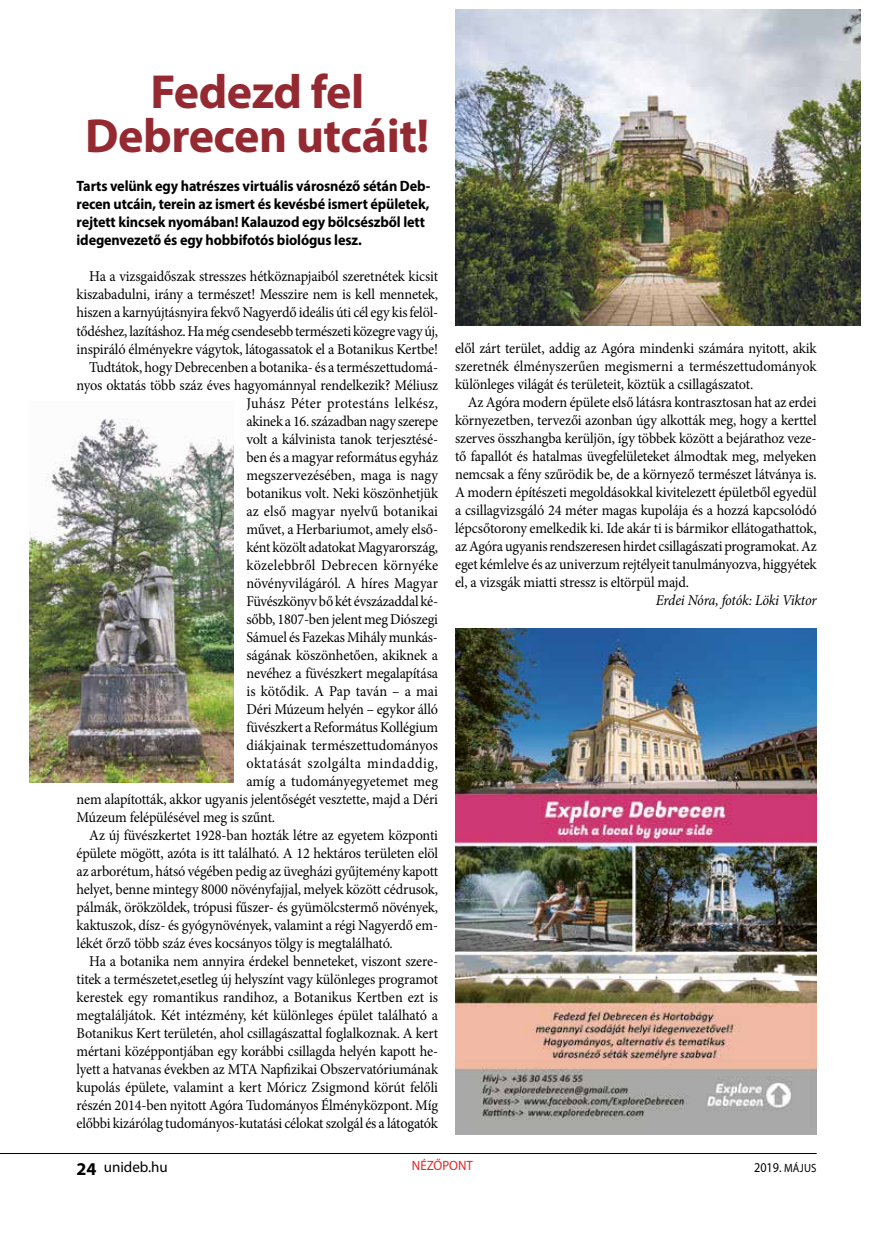
<style>
.page{position:relative;width:872px;height:1234px;background:#fff}
.page>*{position:absolute;margin:0;border:0;box-sizing:border-box;transform-origin:0 0}
.t1{font:700 48px/43.5px "Myriad Pro";letter-spacing:-.01em;color:#942931;text-align:center}
.t2{font:15px/18px "Minion Pro";letter-spacing:-.01em;color:#000;text-align:justify;scale:.95 1}
.t3{font:700 15px/18px "Myriad Pro";letter-spacing:-.01em;color:#000;scale:.95 1}
.t4{font:15px "Minion Pro";letter-spacing:.025em;color:#000;scale:.95 1}
.t5{font:15px "Minion Pro";letter-spacing:.04em;color:#000;scale:.95 1}
.t6{font:15px "Minion Pro";letter-spacing:.02em;color:#000;scale:.95 1}
.t7{font:italic 15px "Minion Pro";letter-spacing:-.02em;color:#000;scale:.95 1}
.t8{font:15px "Myriad Pro";color:#000}
.t9{font:13.5px "Myriad Pro";color:#000;scale:.9 1}
.t10{font:13.5px "Myriad Pro";color:#df2625;scale:.95 1}
.s1{font-weight:700;font-size:18px}
.s2{font-size:12px}
</style>
<div class="page">
<hr style="left:0;top:1152px;width:816px;height:1px;background:#000">
<img style="left:455px;top:628px;width:361px;height:506px">
<img style="left:455px;top:9px;width:405px;height:316px">
<img style="left:30px;top:419px;width:204px;height:362px">
<h1 class="t1" style="left:85px;top:69px;width:345px">Fedezd fel<br>Debrecen utcáit!</h1>
<p class="t3" style="left:77px;top:177px;width:374px">Tarts velünk egy hatrészes virtuális városnéző sétán Deb&shy;recen utcáin, terein az ismert és kevésbé ismert épületek, rejtett kincsek nyomában! Kalauzod egy bölcsészből lett idegenvezető és egy hobbifotós biológus lesz.</p>
<p class="t2" style="left:89px;top:268px;width:369px">Ha a vizsgaidőszak stresszes hétköznapjaiból szeretnétek kicsit</p>
<p class="t2" style="left:77px;top:286px;width:382px">kiszabadulni, irány a természet! Messzire nem is kell mennetek,</p>
<p class="t2" style="left:77px;top:304px;width:382px">hiszen a karnyújtásnyira fekvő Nagyerdő ideális úti cél egy kis felöl-</p>
<p class="t2" style="left:77px;top:322px;width:382px">tődéshez, lazításhoz. Ha még csendesebb természeti közegre vagy új,</p>
<p class="t2" style="left:77px;top:340px;width:382px">inspiráló élményekre vágytok, látogassatok el a Botanikus Kertbe!</p>
<p class="t2" style="left:89px;top:358px;width:368px">Tudtátok, hogy Debrecenben a botanika- és a természettudomá-</p>
<p class="t2" style="left:77px;top:376px;width:382px">nyos oktatás több száz éves hagyománnyal rendelkezik? Méliusz</p>
<p class="t4" style="left:246px;top:392px;width:203px">Juhász Péter protestáns lelkész,</p>
<p class="t2" style="left:246px;top:412px;width:203px">akinek a 16. században nagy szerepe</p>
<p class="t2" style="left:246px;top:430px;width:203px">volt a kálvinista tanok terjesztésé-</p>
<p class="t2" style="left:246px;top:448px;width:203px">ben és a magyar református egyház</p>
<p class="t2" style="left:246px;top:466px;width:203px">megszervezésében, maga is nagy</p>
<p class="t2" style="left:246px;top:484px;width:203px">botanikus volt. Neki köszönhetjük</p>
<p class="t2" style="left:246px;top:502px;width:203px">az első magyar nyelvű botanikai</p>
<p class="t2" style="left:246px;top:520px;width:203px">művet, a Herbariumot, amely első-</p>
<p class="t2" style="left:246px;top:538px;width:203px">ként közölt adatokat Magyarország,</p>
<p class="t6" style="left:246px;top:554px;width:203px">közelebbről Debrecen környéke</p>
<p class="t2" style="left:246px;top:574px;width:203px">növényvilágáról. A híres Magyar</p>
<p class="t2" style="left:246px;top:592px;width:203px">Füvészkönyv bő két évszázaddal ké-</p>
<p class="t2" style="left:246px;top:610px;width:203px">sőbb, 1807-ben jelent meg Diószegi</p>
<p class="t2" style="left:246px;top:628px;width:203px">Sámuel és Fazekas Mihály munkás-</p>
<p class="t2" style="left:246px;top:646px;width:203px">ságának köszönhetően, akiknek a</p>
<p class="t2" style="left:246px;top:664px;width:203px">nevéhez a füvészkert megalapítása</p>
<p class="t2" style="left:246px;top:682px;width:203px">is kötődik. A Pap taván – a mai</p>
<p class="t2" style="left:246px;top:700px;width:203px">Déri Múzeum helyén – egykor álló</p>
<p class="t2" style="left:246px;top:718px;width:203px">füvészkert a Református Kollégium</p>
<p class="t2" style="left:246px;top:736px;width:203px">diákjainak természettudományos</p>
<p class="t5" style="left:246px;top:752px;width:203px">oktatását szolgálta mindaddig,</p>
<p class="t2" style="left:246px;top:772px;width:203px">amíg a tudományegyetemet meg</p>
<p class="t2" style="left:77px;top:790px;width:382px">nem alapították, akkor ugyanis jelentőségét vesztette, majd a Déri</p>
<p class="t2" style="left:77px;top:808px;width:210px">Múzeum felépülésével meg is szűnt.</p>
<p class="t2" style="left:89px;top:826px;width:369px">Az új füvészkertet 1928-ban hozták létre az egyetem központi</p>
<p class="t2" style="left:77px;top:844px;width:382px">épülete mögött, azóta is itt található. A 12 hektáros területen elöl</p>
<p class="t2" style="left:77px;top:862px;width:382px">az arborétum, hátsó végében pedig az üvegházi gyűjtemény kapott</p>
<p class="t2" style="left:77px;top:880px;width:382px">helyet, benne mintegy 8000 növényfajjal, melyek között cédrusok,</p>
<p class="t2" style="left:77px;top:898px;width:382px">pálmák, örökzöldek, trópusi fűszer- és gyümölcstermő növények,</p>
<p class="t2" style="left:77px;top:916px;width:382px">kaktuszok, dísz- és gyógynövények, valamint a régi Nagyerdő em-</p>
<p class="t2" style="left:77px;top:934px;width:334px">lékét őrző több száz éves kocsányos tölgy is megtalálható.</p>
<p class="t2" style="left:89px;top:952px;width:369px">Ha a botanika nem annyira érdekel benneteket, viszont szere-</p>
<p class="t2" style="left:77px;top:970px;width:382px">titek a természetet,esetleg új helyszínt vagy különleges programot</p>
<p class="t2" style="left:77px;top:988px;width:382px">kerestek egy romantikus randihoz, a Botanikus Kertben ezt is</p>
<p class="t2" style="left:77px;top:1006px;width:382px">megtaláljátok. Két intézmény, két különleges épület található a</p>
<p class="t2" style="left:77px;top:1024px;width:382px">Botanikus Kert területén, ahol csillagászattal foglalkoznak. A kert</p>
<p class="t2" style="left:77px;top:1042px;width:382px">mértani középpontjában egy korábbi csillagda helyén kapott he-</p>
<p class="t2" style="left:77px;top:1060px;width:382px">lyett a hatvanas években az MTA Napfizikai Obszervatóriumának</p>
<p class="t2" style="left:77px;top:1078px;width:382px">kupolás épülete, valamint a kert Móricz Zsigmond körút felőli</p>
<p class="t2" style="left:77px;top:1096px;width:382px">részén 2014-ben nyitott Agóra Tudományos Élményközpont. Míg</p>
<p class="t2" style="left:77px;top:1114px;width:382px">előbbi kizárólag tudományos-kutatási célokat szolgál és a látogatók</p>
<p class="t2" style="left:455px;top:339px;width:382px">elől zárt terület, addig az Agóra mindenki számára nyitott, akik szeretnék élményszerűen megismerni a természettudományok különleges világát és területeit, köztük a csillagászatot.</p>
<p class="t2" style="left:455px;top:393px;width:382px;text-indent:13px">Az Agóra modern épülete első látásra kontrasztosan hat az erdei környezetben, tervezői azonban úgy alkották meg, hogy a kerttel szerves összhangba kerüljön, így többek között a bejárathoz veze&shy;tő fapallót és hatalmas üvegfelületeket álmodtak meg, melyeken nemcsak a fény szűrödik be, de a környező természet látványa is.<br>A modern építészeti megoldásokkal kivitelezett épületből egyedül a csillagvizsgáló 24 méter magas kupolája és a hozzá kapcsolódó lépcsőtorony emelkedik ki. Ide akár ti is bármikor ellátogathattok, az Agóra ugyanis rendszeresen hirdet csillagászati programokat. Az eget kémlelve és az univerzum rejtélyeit tanulmányozva, higgyétek el, a vizsgák miatti stressz is eltörpül majd.</p>
<p class="t7" style="left:656px;top:590px;width:171px">Erdei Nóra, fotók: Löki Viktor</p>
<p class="t8" style="left:77px;top:1157px;width:93px"><span class="s1">24</span> unideb.hu</p>
<p class="t10" style="left:412px;top:1156px;width:66px">NÉZŐPONT</p>
<p class="t9" style="left:754px;top:1158px;width:71px">2019. <span class="s2">május</span></p>
</div>
